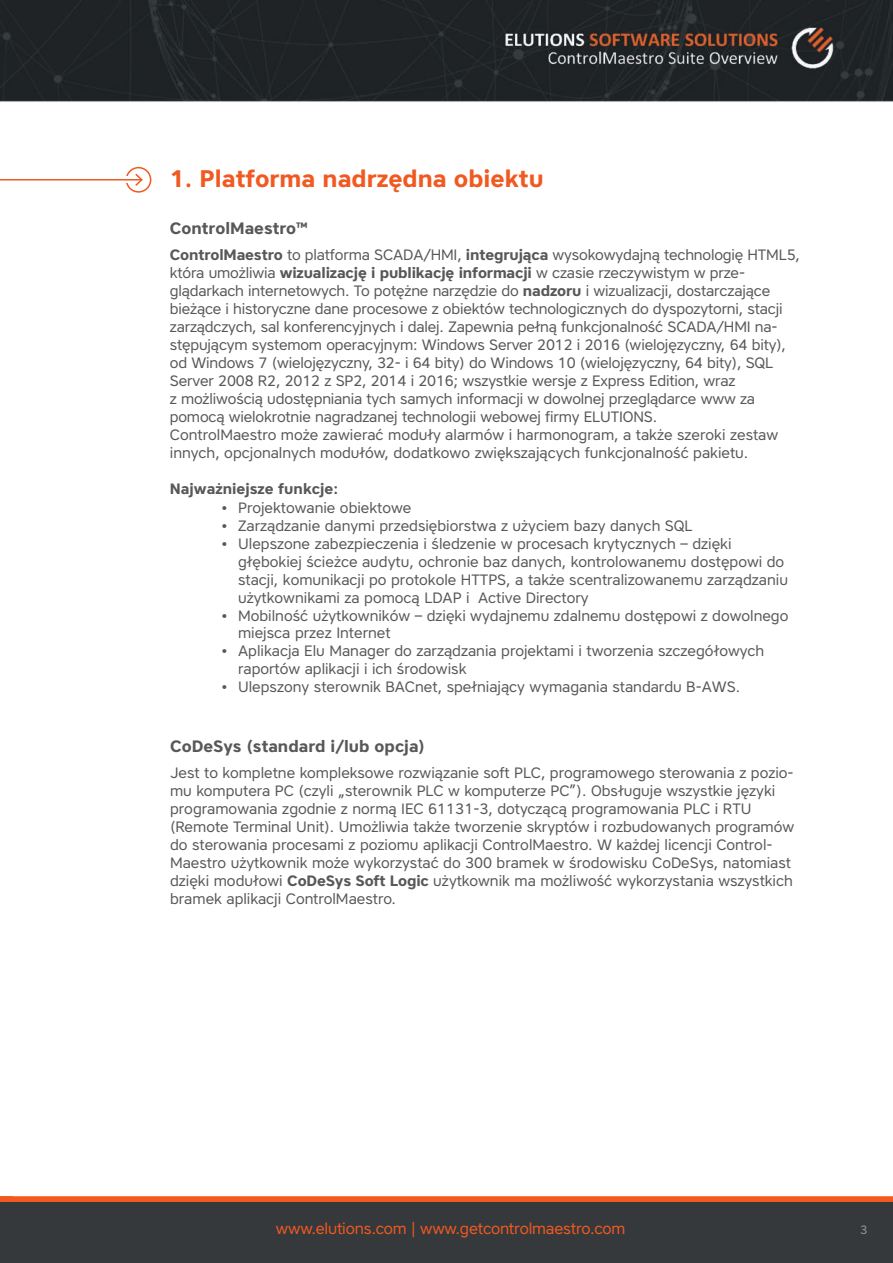
<style>
.page{position:relative;width:893px;height:1263px;background:#fff}
.page>*{position:absolute;margin:0;border:0;box-sizing:border-box;transform-origin:0 0}
.t1{font:700 24px "Core Sans A65";color:#f15921}
.t2{font:700 16.5px "Core Sans A65";color:#57585a}
.t3{font:15.75px "Core Sans A45";letter-spacing:-.01em;color:#f15921}
.t4{font:15px/18px "Core Sans A45";color:#57585a}
.t5{font:700 15px "Core Sans A65";color:#57585a}
.t6{font:12px "Core Sans A45";color:#939598}
.s1{font-family:"Core Sans A65";font-weight:700}
</style>
<div class="page">
<img style="left:0;top:0;width:893px;height:193px">
<div style="left:0;top:1196px;width:893px;height:6px;background:#f15921"></div>
<div style="left:0;top:1202px;width:893px;height:61px;background:#36393b"></div>
<div style="left:126px;top:167px;width:25px;height:26px;border:2px solid #f15921;border-radius:50%"></div>
<div style="left:121px;top:176px;width:10px;height:7px;background:#fff"></div>
<hr style="left:0;top:179px;width:142px;height:2px;background:#f15921">
<svg style="left:134px;top:172px;width:10px;height:15px"></svg>
<h1 class="t1" style="left:170px;top:163px;width:375px">1. Platforma nadrzędna obiektu</h1>
<p class="t2" style="left:170px;top:217px;width:140px">ControlMaestro™</p>
<p class="t4" style="left:170px;top:246px;width:632px"><span class="s1">ControlMaestro</span> to platforma SCADA/HMI, <span class="s1">integrująca</span> wysokowydajną technologię HTML5, która umożliwia <span class="s1">wizualizację i publikację informacji</span> w czasie rzeczywistym w prze&shy;glądarkach internetowych. To potężne narzędzie do <span class="s1">nadzoru</span> i wizualizacji, dostarczające bieżące i historyczne dane procesowe z obiektów technologicznych do dyspozytorni, stacji zarządczych, sal konferencyjnych i dalej. Zapewnia pełną funkcjonalność SCADA/HMI na&shy;stępującym systemom operacyjnym: Windows Server 2012 i 2016 (wielojęzyczny, 64 bity), od Windows 7 (wielojęzyczny, 32- i 64 bity) do Windows 10 (wielojęzyczny, 64 bity), SQL Server 2008 R2, 2012 z SP2, 2014 i 2016; wszystkie wersje z Express Edition, wraz<br>z możliwością udostępniania tych samych informacji w dowolnej przeglądarce www za pomocą wielokrotnie nagradzanej technologii webowej firmy ELUTIONS.<br>ControlMaestro może zawierać moduły alarmów i harmonogram, a także szeroki zestaw innych, opcjonalnych modułów, dodatkowo zwiększających funkcjonalność pakietu.</p>
<p class="t5" style="left:170px;top:479px;width:170px">Najważniejsze funkcje:</p>
<p class="t4" style="left:221px;top:498px;width:192px">• Projektowanie obiektowe</p>
<p class="t4" style="left:221px;top:516px;width:473px">• Zarządzanie danymi przedsiębiorstwa z użyciem bazy danych SQL</p>
<p class="t4" style="left:238px;top:534px;width:551px;text-indent:-17px">• Ulepszone zabezpieczenia i śledzenie w procesach krytycznych – dzięki głębokiej ścieżce audytu, ochronie baz danych, kontrolowanemu dostępowi do stacji, komunikacji po protokole HTTPS, a także scentralizowanemu zarządzaniu użytkownikami za pomocą LDAP i Active Directory</p>
<p class="t4" style="left:238px;top:606px;width:552px;text-indent:-17px">• Mobilność użytkowników – dzięki wydajnemu zdalnemu dostępowi z dowolnego miejsca przez Internet</p>
<p class="t4" style="left:238px;top:642px;width:528px;text-indent:-17px">• Aplikacja Elu Manager do zarządzania projektami i tworzenia szczegółowych raportów aplikacji i ich środowisk</p>
<p class="t4" style="left:221px;top:678px;width:521px">• Ulepszony sterownik BACnet, spełniający wymagania standardu B-AWS.</p>
<p class="t2" style="left:170px;top:735px;width:256px">CoDeSys (standard i/lub opcja)</p>
<p class="t4" style="left:170px;top:764px;width:626px">Jest to kompletne kompleksowe rozwiązanie soft PLC, programowego sterowania z pozio&shy;mu komputera PC (czyli „sterownik PLC w komputerze PC”). Obsługuje wszystkie języki programowania zgodnie z normą IEC 61131-3, dotyczącą programowania PLC i RTU (Remote Terminal Unit). Umożliwia także tworzenie skryptów i rozbudowanych programów do sterowania procesami z poziomu aplikacji ControlMaestro. W każdej licencji Control-Maestro użytkownik może wykorzystać do 300 bramek w środowisku CoDeSys, natomiast dzięki modułowi <span class="s1">CoDeSys Soft Logic</span> użytkownik ma możliwość wykorzystania wszystkich bramek aplikacji ControlMaestro.</p>
<p class="t3" style="left:276px;top:1218px;width:351px">www.elutions.com | www.getcontrolmaestro.com</p>
<p class="t6" style="left:860px;top:1221px;width:9px">3</p>
</div>
